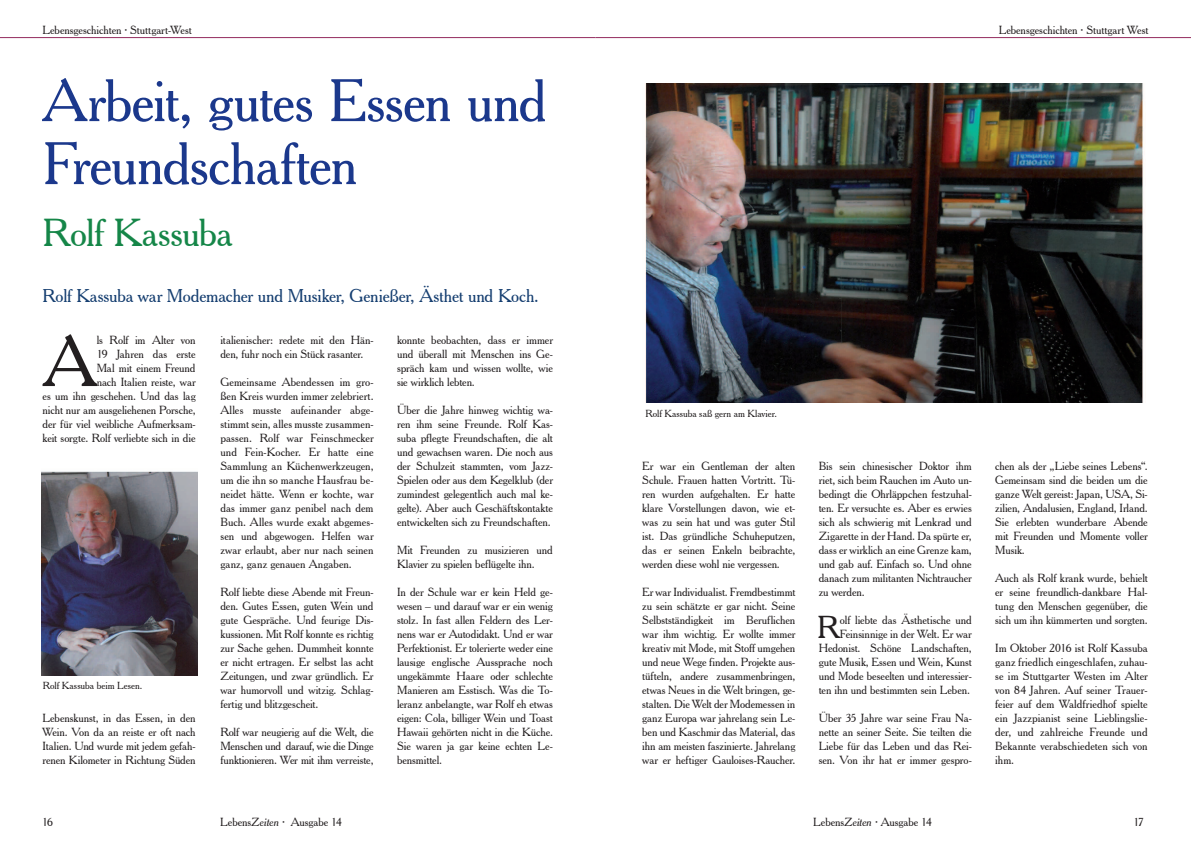
<style>
.page{position:relative;width:1191px;height:842px;background:#fff}
.page>*{position:absolute;margin:0;border:0;box-sizing:border-box;transform-origin:0 0}
.t1{font:69.7px "Cheltenham BT";color:#231f20}
.t2{font:58px/63px "Cheltenham BT";letter-spacing:-.02em;color:#1b388c}
.t3{font:38px "Cheltenham BT";letter-spacing:-.015em;color:#158648}
.t4{font:30.9px "Cheltenham BT";color:#231f20}
.t5{font:18px "Cheltenham BT";letter-spacing:-.01em;color:#153e70}
.t6{font:11.5px/14px "Cheltenham BT";letter-spacing:-.005em;color:#231f20;text-align:justify}
.t7{font:10px "Cheltenham BT";color:#231f20}
.s1{font-style:italic}
</style>
<div class="page">
<hr style="left:0;top:37px;width:595px;height:1px;background:#942c5e">
<hr style="left:595px;top:37px;width:596px;height:1px;background:#942c5e">
<img style="left:645px;top:84px;width:499px;height:319px">
<img style="left:41px;top:471px;width:157px;height:204px">
<p class="t6" style="left:43px;top:23px;width:151px">Lebensgeschichten · Stuttgart-West</p>
<h2 class="t2" style="left:43px;top:69px;width:506px">Arbeit, gutes Essen und<br>Freundschaften</h2>
<h3 class="t3" style="left:43px;top:210px;width:191px">Rolf Kassuba</h3>
<h3 class="t5" style="left:43px;top:285px;width:497px">Rolf Kassuba war Modemacher und Musiker, Genießer, Ästhet und Koch.</h3>
<h1 class="t1" style="left:43px;top:319px;width:55px">A</h1>
<p class="t6" style="left:43px;top:333px;width:155px;text-align:right">ls Rolf im Alter von<br>19 Jahren das erste<br>Mal mit einem Freund<br>nach Italien reiste, war<br>es um ihn geschehen. Und das lag nicht nur am ausgeliehenen Porsche, der für viel weibliche Aufmerksam&shy;keit sorgte. Rolf verliebte sich in die</p>
<p class="t7" style="left:43px;top:679px;width:101px">Rolf Kassuba beim Lesen.</p>
<p class="t6" style="left:43px;top:711px;width:155px">Lebenskunst, in das Essen, in den Wein. Von da an reiste er oft nach Italien. Und wurde mit jedem gefah&shy;renen Kilometer in Richtung Süden</p>
<p class="t6" style="left:220px;top:333px;width:155px">italienischer: redete mit den Hän&shy;den, fuhr noch ein Stück rasanter.</p>
<p class="t6" style="left:220px;top:375px;width:155px">Gemeinsame Abendessen im gro&shy;ßen Kreis wurden immer zelebriert.<br>Alles musste aufeinander abge&shy;stimmt sein, alles musste zusammen&shy;passen. Rolf war Feinschmecker und Fein-Kocher. Er hatte eine Sammlung an Küchenwerkzeugen, um die ihn so manche Hausfrau be&shy;neidet hätte. Wenn er kochte, war das immer ganz penibel nach dem Buch. Alles wurde exakt abgemes&shy;sen und abgewogen. Helfen war zwar erlaubt, aber nur nach seinen ganz, ganz genauen Angaben.</p>
<p class="t6" style="left:220px;top:585px;width:155px">Rolf liebte diese Abende mit Freun&shy;den. Gutes Essen, guten Wein und gute Gespräche. Und feurige Dis&shy;kussionen. Mit Rolf konnte es richtig zur Sache gehen. Dummheit konnte er nicht ertragen. Er selbst las acht Zeitungen, und zwar gründlich. Er war humorvoll und witzig. Schlag&shy;fertig und blitzgescheit.</p>
<p class="t6" style="left:220px;top:725px;width:155px">Rolf war neugierig auf die Welt, die Menschen und darauf, wie die Dinge funktionieren. Wer mit ihm verreiste,</p>
<p class="t6" style="left:397px;top:333px;width:157px">konnte beobachten, dass er immer und überall mit Menschen ins Ge&shy;spräch kam und wissen wollte, wie sie wirklich lebten.</p>
<p class="t6" style="left:397px;top:403px;width:157px">Über die Jahre hinweg wichtig wa&shy;ren ihm seine Freunde. Rolf Kas&shy;suba pflegte Freundschaften, die alt und gewachsen waren. Die noch aus der Schulzeit stammten, vom Jazz-Spielen oder aus dem Kegelklub (der zumindest gelegentlich auch mal ke&shy;gelte). Aber auch Geschäftskontakte entwickelten sich zu Freundschaften.</p>
<p class="t6" style="left:397px;top:543px;width:157px">Mit Freunden zu musizieren und<br>Klavier zu spielen beflügelte ihn.</p>
<p class="t6" style="left:397px;top:585px;width:157px">In der Schule war er kein Held ge&shy;wesen – und darauf war er ein wenig stolz. In fast allen Feldern des Ler&shy;nens war er Autodidakt. Und er war Perfektionist. Er tolerierte weder eine lausige englische Aussprache noch ungekämmte Haare oder schlechte Manieren am Esstisch. Was die To&shy;leranz anbelangte, war Rolf eh etwas eigen: Cola, billiger Wein und Toast Hawaii gehörten nicht in die Küche.<br>Sie waren ja gar keine echten Le&shy;bensmittel.</p>
<p class="t6" style="left:998px;top:23px;width:151px">Lebensgeschichten · Stuttgart West</p>
<p class="t7" style="left:645px;top:408px;width:133px">Rolf Kassuba saß gern am Klavier.</p>
<p class="t6" style="left:642px;top:459px;width:155px">Er war ein Gentleman der alten Schule. Frauen hatten Vortritt. Tü&shy;ren wurden aufgehalten. Er hatte klare Vorstellungen davon, wie et&shy;was zu sein hat und was guter Stil ist. Das gründliche Schuheputzen, das er seinen Enkeln beibrachte, werden diese wohl nie vergessen.</p>
<p class="t6" style="left:642px;top:585px;width:155px">Er war Individualist. Fremdbestimmt zu sein schätzte er gar nicht. Seine Selbstständigkeit im Beruflichen war ihm wichtig. Er wollte immer kreativ mit Mode, mit Stoff umgehen und neue Wege finden. Projekte aus&shy;tüfteln, andere zusammenbringen, etwas Neues in die Welt bringen, ge&shy;stalten. Die Welt der Modemessen in ganz Europa war jahrelang sein Le&shy;ben und Kaschmir das Material, das ihn am meisten faszinierte. Jahrelang war er heftiger Gauloises-Raucher.</p>
<p class="t6" style="left:818px;top:459px;width:155px">Bis sein chinesischer Doktor ihm riet, sich beim Rauchen im Auto un&shy;bedingt die Ohrläppchen festzuhal&shy;ten. Er versuchte es. Aber es erwies sich als schwierig mit Lenkrad und Zigarette in der Hand. Da spürte er, dass er wirklich an eine Grenze kam, und gab auf. Einfach so. Und ohne danach zum militanten Nichtraucher zu werden.</p>
<h3 class="t4" style="left:817px;top:608px;width:24px">R</h3>
<p class="t6" style="left:818px;top:613px;width:155px;text-align:right">olf liebte das Ästhetische und Feinsinnige in der Welt. Er war Hedonist. Schöne Landschaften, gute Musik, Essen und Wein, Kunst und Mode beseelten und interessier&shy;ten ihn und bestimmten sein Leben.</p>
<p class="t6" style="left:818px;top:711px;width:155px">Über 35 Jahre war seine Frau Na&shy;nette an seiner Seite. Sie teilten die Liebe für das Leben und das Rei&shy;sen. Von ihr hat er immer gespro-</p>
<p class="t6" style="left:995px;top:459px;width:154px">chen als der „Liebe seines Lebens“.<br>Gemeinsam sind die beiden um die ganze Welt gereist: Japan, USA, Si&shy;zilien, Andalusien, England, Irland.<br>Sie erlebten wunderbare Abende mit Freunden und Momente voller Musik.</p>
<p class="t6" style="left:995px;top:571px;width:154px">Auch als Rolf krank wurde, behielt er seine freundlich-dankbare Hal&shy;tung den Menschen gegenüber, die sich um ihn kümmerten und sorgten.</p>
<p class="t6" style="left:995px;top:641px;width:154px">Im Oktober 2016 ist Rolf Kassuba ganz friedlich eingeschlafen, zuhau&shy;se im Stuttgarter Westen im Alter von 84 Jahren. Auf seiner Trauer&shy;feier auf dem Waldfriedhof spielte ein Jazzpianist seine Lieblingslie&shy;der, und zahlreiche Freunde und Bekannte verabschiedeten sich von ihm.</p>
<p class="t6" style="left:42px;top:815px;width:12px">16</p>
<p class="t6" style="left:220px;top:815px;width:123px">Lebens<span class="s1">Zeiten</span> ∙ Ausgabe 14</p>
<p class="t6" style="left:813px;top:815px;width:120px">Lebens<span class="s1">Zeiten</span> ∙ Ausgabe 14</p>
<p class="t6" style="left:1133px;top:815px;width:12px">17</p>
</div>
